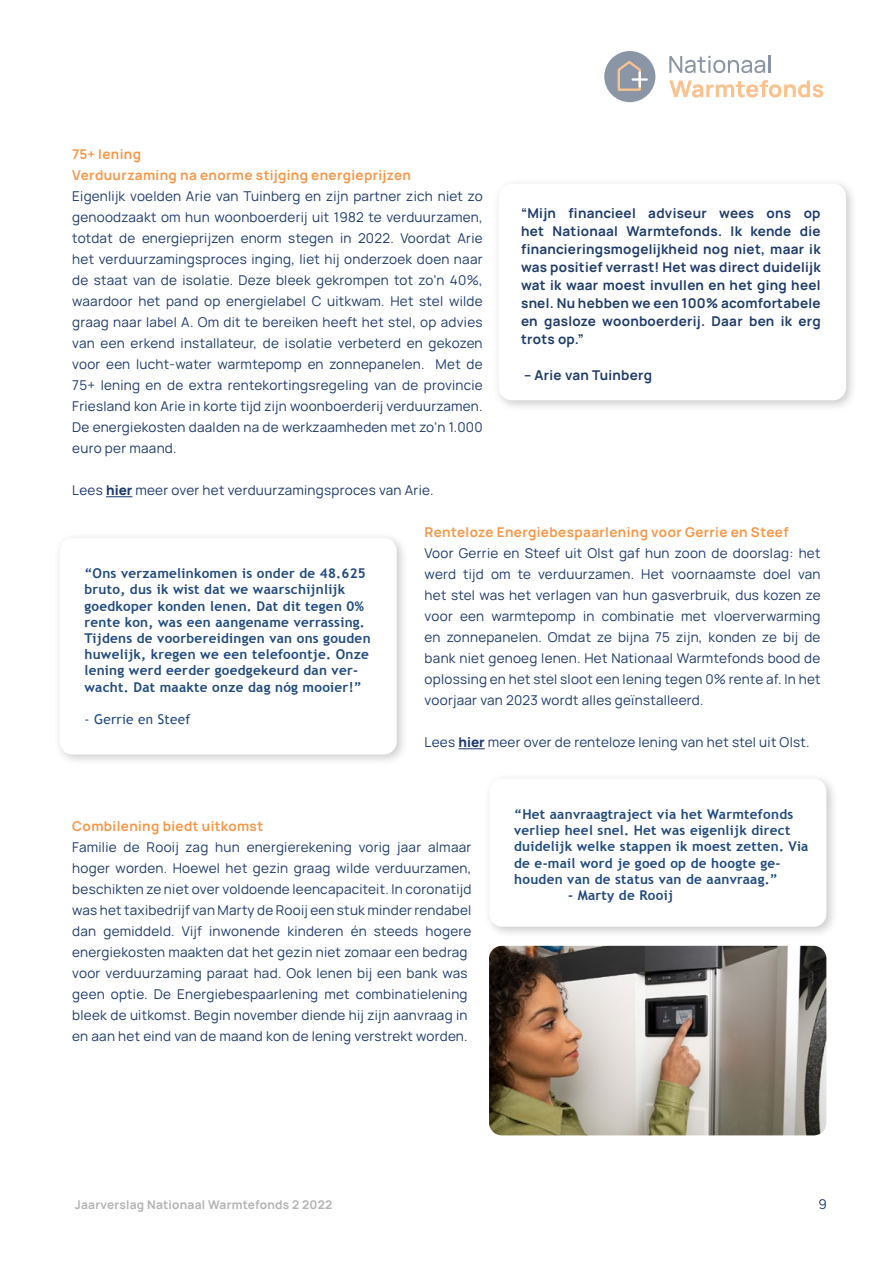
<style>
.page{position:relative;width:893px;height:1263px;background:#fff}
.page>*{position:absolute;margin:0;border:0;box-sizing:border-box;transform-origin:0 0}
.t1{font:13.5px/21px "Manrope";letter-spacing:.02em;color:#1d3a6a;text-align:justify}
.t2{font:700 13.5px/16.2px "Trebuchet MS";letter-spacing:.02em;color:#1f497d}
.t3{font:700 13.5px/18px "Manrope";letter-spacing:.02em;color:#1d3a6a;text-align:justify}
.t4{font:700 13.5px/21px "Manrope";letter-spacing:.03em;color:#f79646}
.t5{font:13.5px "Trebuchet MS";letter-spacing:.02em;color:#1f497d}
.t6{font:700 12px "Manrope";letter-spacing:.02em;color:#b2b2b2}
.s1{font-weight:800}
</style>
<div class="page">
<svg style="left:669px;top:80px;width:154px;height:18px"></svg>
<svg style="left:669px;top:56px;width:101px;height:17px"></svg>
<div style="left:604px;top:51px;width:51px;height:51px;background:#8a95a6;border-radius:50%"></div>
<svg style="left:618px;top:61px;width:30px;height:30px"></svg>
<svg style="left:106px;top:496px;width:26px;height:1px"></svg>
<svg style="left:458px;top:748px;width:27px;height:1px"></svg>
<div style="left:493px;top:178px;width:365px;height:234px;background:#000;opacity:.21"></div>
<div style="left:499px;top:184px;width:347px;height:216px;background:#fff;border-radius:13px"></div>
<div style="left:54px;top:532px;width:355px;height:234px;background:#000;opacity:.21"></div>
<div style="left:60px;top:538px;width:337px;height:216px;background:#fff;border-radius:13px"></div>
<div style="left:483px;top:772px;width:356px;height:167px;background:#000;opacity:.21"></div>
<div style="left:489px;top:779px;width:337px;height:148px;background:#fff;border-radius:13px"></div>
<img style="left:489px;top:946px;width:337px;height:189px">
<p class="t4" style="left:72px;top:142px;width:340px">75+ lening<br>Verduurzaming na enorme stijging energieprijzen</p>
<p class="t1" style="left:72px;top:185px;width:412px">Eigenlijk voelden Arie van Tuinberg en zijn partner zich niet zo genoodzaakt om hun woonboerderij uit 1982 te verduurzamen, totdat de energieprijzen enorm stegen in 2022. Voordat Arie het verduurzamingsproces inging, liet hij onderzoek doen naar de staat van de isolatie. Deze bleek gekrompen tot zo’n 40%, waardoor het pand op energielabel C uitkwam. Het stel wilde graag naar label A. Om dit te bereiken heeft het stel, op advies van een erkend installateur, de isolatie verbeterd en gekozen voor een lucht-water warmtepomp en zonnepanelen. Met de 75+ lening en de extra rentekortingsregeling van de provincie Friesland kon Arie in korte tijd zijn woonboerderij verduurzamen.<br>De energiekosten daalden na de werkzaamheden met zo’n 1.000 euro per maand.</p>
<p class="t1" style="left:72px;top:479px;width:363px">Lees <span class="s1">hier</span> meer over het verduurzamingsproces van Arie.</p>
<p class="t4" style="left:425px;top:521px;width:365px">Renteloze Energiebespaarlening voor Gerrie en Steef</p>
<p class="t1" style="left:425px;top:542px;width:397px">Voor Gerrie en Steef uit Olst gaf hun zoon de doorslag: het werd tijd om te verduurzamen. Het voornaamste doel van het stel was het verlagen van hun gasverbruik, dus kozen ze voor een warmtepomp in combinatie met vloerverwarming en zonnepanelen. Omdat ze bijna 75 zijn, konden ze bij de bank niet genoeg lenen. Het Nationaal Warmtefonds bood de oplossing en het stel sloot een lening tegen 0% rente af. In het voorjaar van 2023 wordt alles geïnstalleerd.</p>
<p class="t1" style="left:425px;top:731px;width:386px">Lees <span class="s1">hier</span> meer over de renteloze lening van het stel uit Olst.</p>
<p class="t3" style="left:521px;top:203px;width:301px">“Mijn financieel adviseur wees ons op het Nationaal Warmtefonds. Ik kende die financieringsmogelijkheid nog niet, maar ik was positief verrast! Het was direct duidelijk wat ik waar moest invullen en het ging heel snel. Nu hebben we een 100% acomfortabele en gasloze woonboerderij. Daar ben ik erg trots op.”</p>
<p class="t3" style="left:524px;top:365px;width:129px">– Arie van Tuinberg</p>
<p class="t2" style="left:84px;top:565px;width:288px">“Ons verzamelinkomen is onder de 48.625 bruto, dus ik wist dat we waarschijnlijk goedkoper konden lenen. Dat dit tegen 0% rente kon, was een aangename verrassing.<br>Tijdens de voorbereidingen van ons gouden huwelijk, kregen we een telefoontje. Onze lening werd eerder goedgekeurd dan ver&shy;wacht. Dat maakte onze dag nóg mooier!”</p>
<p class="t5" style="left:84px;top:711px;width:107px">- Gerrie en Steef</p>
<p class="t4" style="left:72px;top:815px;width:193px">Combilening biedt uitkomst</p>
<p class="t1" style="left:72px;top:836px;width:401px;text-align:left">Familie de Rooij zag hun energierekening vorig jaar almaar hoger worden. Hoewel het gezin graag wilde verduurzamen, beschikten ze niet over voldoende leencapaciteit. In coronatijd was het taxibedrijf van Marty de Rooij een stuk minder rendabel dan gemiddeld. Vijf inwonende kinderen én steeds hogere energiekosten maakten dat het gezin niet zomaar een bedrag voor verduurzaming paraat had. Ook lenen bij een bank was geen optie. De Energiebespaarlening met combinatielening bleek de uitkomst. Begin november diende hij zijn aanvraag in en aan het eind van de maand kon de lening verstrekt worden.</p>
<p class="t2" style="left:514px;top:806px;width:296px">“Het aanvraagtraject via het Warmtefonds verliep heel snel. Het was eigenlijk direct duidelijk welke stappen ik moest zetten. Via de e-mail word je goed op de hoogte ge&shy;houden van de status van de aanvraag.”</p>
<p class="t2" style="left:568px;top:887px;width:106px">- Marty de Rooij</p>
<p class="t6" style="left:75px;top:1195px;width:259px">Jaarverslag Nationaal Warmtefonds 2 2022</p>
<p class="t1" style="left:818px;top:1193px;width:10px">9</p>
</div>
